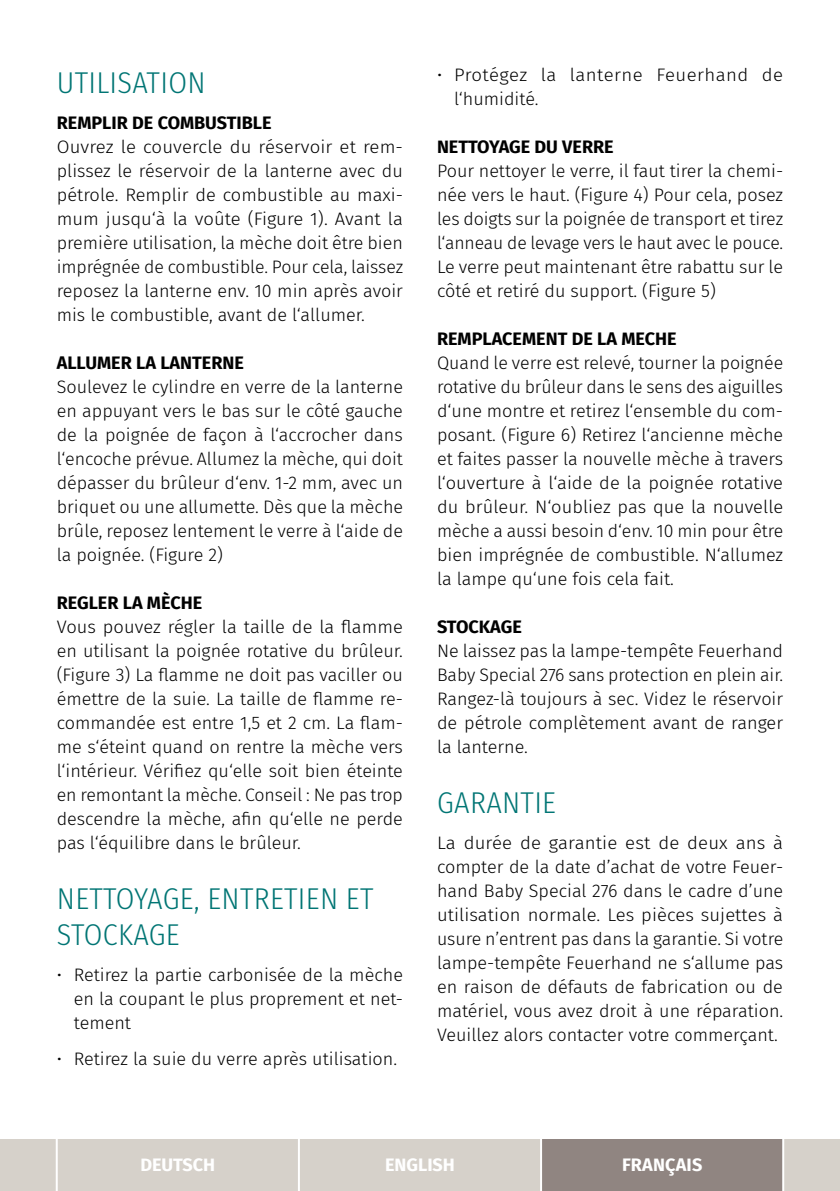
<style>
.page{position:relative;width:840px;height:1191px;background:#fff}
.page>*{position:absolute;margin:0;border:0;box-sizing:border-box;transform-origin:0 0}
.t1{font:300 30px/36px "Fira Sans Condensed";letter-spacing:.01em;color:#007574}
.t2{font:300 18px/24px "Fira Sans";color:#000;text-align:justify}
.t3{font:700 18px "Fira Sans";color:#000}
.t4{font:300 18px/24px "Fira Sans";letter-spacing:.02em;color:#000}
.t5{font:700 18px "Fira Sans";color:#fff}
</style>
<div class="page">
<div style="left:57px;top:1140px;width:242px;height:51px;background:#d6d1ca"></div>
<div style="left:299px;top:1140px;width:241px;height:51px;background:#d6d1ca"></div>
<div style="left:540px;top:1140px;width:242px;height:51px;background:#908581"></div>
<hr style="left:298px;top:1135px;width:2px;height:56px;background:#fff">
<hr style="left:539px;top:1135px;width:2px;height:56px;background:#fff">
<div style="left:0;top:1140px;width:57px;height:51px;background:#d6d1ca"></div>
<div style="left:782px;top:1140px;width:57px;height:51px;background:#d6d1ca"></div>
<hr style="left:56px;top:1135px;width:2px;height:56px;background:#fff">
<hr style="left:781px;top:1135px;width:2px;height:56px;background:#fff">
<h1 class="t1" style="left:57px;top:64px;width:150px">UTILISATION</h1>
<p class="t3" style="left:57px;top:107px;width:216px">REMPLIR DE COMBUSTIBLE</p>
<p class="t2" style="left:57px;top:134px;width:348px">Ouvrez le couvercle du réservoir et rem&shy;plissez le réservoir de la lanterne avec du pétrole. Remplir de combustible au maxi&shy;mum jusqu‘à la voûte (Figure 1). Avant la première utilisation, la mèche doit être bien imprégnée de combustible. Pour cela, laissez reposez la lanterne env. 10 min après avoir mis le combustible, avant de l‘allumer.</p>
<p class="t3" style="left:57px;top:347px;width:188px">ALLUMER LA LANTERNE</p>
<p class="t2" style="left:57px;top:374px;width:348px">Soulevez le cylindre en verre de la lanterne en appuyant vers le bas sur le côté gauche de la poignée de façon à l‘accrocher dans l‘encoche prévue. Allumez la mèche, qui doit dépasser du brûleur d‘env. 1-2 mm, avec un briquet ou une allumette. Dès que la mèche brûle, reposez lentement le verre à l‘aide de la poignée. (Figure 2)</p>
<p class="t3" style="left:57px;top:587px;width:147px">REGLER LA MÈCHE</p>
<p class="t2" style="left:57px;top:614px;width:347px">Vous pouvez régler la taille de la flamme en utilisant la poignée rotative du brûleur. (Figure 3) La flamme ne doit pas vaciller ou émettre de la suie. La taille de flamme re&shy;commandée est entre 1,5 et 2 cm. La flam&shy;me s‘éteint quand on rentre la mèche vers l‘intérieur. Vérifiez qu‘elle soit bien éteinte en remontant la mèche. Conseil : Ne pas trop descendre la mèche, afin qu‘elle ne perde pas l‘équilibre dans le brûleur.</p>
<h1 class="t1" style="left:57px;top:880px;width:318px">NETTOYAGE, ENTRETIEN ET<br>STOCKAGE</h1>
<p class="t2" style="left:74px;top:962px;width:330px;text-indent:-17px">• Retirez la partie carbonisée de la mèche en la coupant le plus proprement et net&shy;tement</p>
<p class="t2" style="left:57px;top:1046px;width:341px">• Retirez la suie du verre après utilisation.</p>
<p class="t4" style="left:454px;top:62px;width:330px;text-indent:-17px">• Protégez la lanterne Feuerhand de l‘humidité.</p>
<p class="t3" style="left:437px;top:131px;width:178px">NETTOYAGE DU VERRE</p>
<p class="t2" style="left:437px;top:158px;width:347px">Pour nettoyer le verre, il faut tirer la chemi&shy;née vers le haut. (Figure 4) Pour cela, posez les doigts sur la poignée de transport et tirez l‘anneau de levage vers le haut avec le pouce.<br>Le verre peut maintenant être rabattu sur le côté et retiré du support. (Figure 5)</p>
<p class="t3" style="left:437px;top:323px;width:241px">REMPLACEMENT DE LA MECHE</p>
<p class="t2" style="left:437px;top:350px;width:347px">Quand le verre est relevé, tourner la poignée rotative du brûleur dans le sens des aiguilles d‘une montre et retirez l‘ensemble du com&shy;posant. (Figure 6) Retirez l‘ancienne mèche et faites passer la nouvelle mèche à travers l‘ouverture à l‘aide de la poignée rotative du brûleur. N‘oubliez pas que la nouvelle mèche a aussi besoin d‘env. 10 min pour être bien imprégnée de combustible. N‘allumez la lampe qu‘une fois cela fait.</p>
<p class="t3" style="left:437px;top:611px;width:86px">STOCKAGE</p>
<p class="t2" style="left:437px;top:638px;width:347px">Ne laissez pas la lampe-tempête Feuerhand Baby Special 276 sans protection en plein air.<br>Rangez-là toujours à sec. Videz le réservoir de pétrole complètement avant de ranger la lanterne.</p>
<h1 class="t1" style="left:437px;top:784px;width:120px">GARANTIE</h1>
<p class="t2" style="left:437px;top:830px;width:347px">La durée de garantie est de deux ans à compter de la date d’achat de votre Feuer&shy;hand Baby Special 276 dans le cadre d’une utilisation normale. Les pièces sujettes à usure n’entrent pas dans la garantie. Si votre lampe-tempête Feuerhand ne s‘allume pas en raison de défauts de fabrication ou de matériel, vous avez droit à une réparation.<br>Veuillez alors contacter votre commerçant.</p>
<p class="t5" style="left:140px;top:1149px;width:76px">DEUTSCH</p>
<p class="t5" style="left:385px;top:1149px;width:71px">ENGLISH</p>
<p class="t5" style="left:621px;top:1149px;width:82px">FRANÇAIS</p>
</div>
